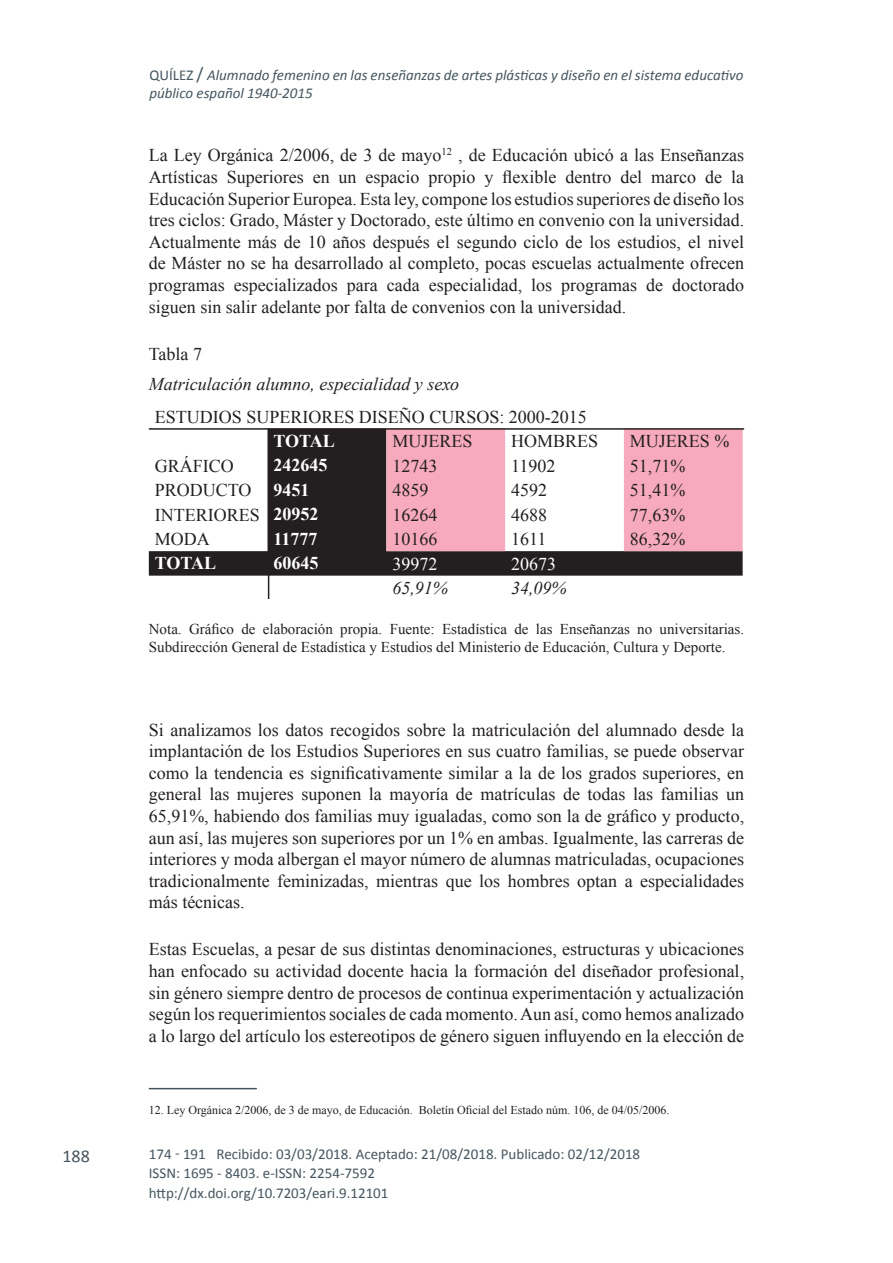
<style>
.page{position:relative;width:893px;height:1263px;background:#fff}
.page>*{position:absolute;margin:0;border:0;box-sizing:border-box;transform-origin:0 0}
.texto_normal{font:18px/21.6px "Times New Roman";color:#231f20;text-align:justify}
.texto_normal_sin_esp{font:italic 18px "Times New Roman";color:#231f20}
.texto_normal-2{font:700 18px "Times New Roman";color:#fff}
.texto_normal-3{font:italic 18px "Times New Roman";color:#231f20}
.texto_normal-4{font:18px "Times New Roman";color:#fff}
.texto_normal_sin_esp-2{font:18px "Times New Roman";color:#231f20}
.t1{font:18px "Calibri";color:#45555f}
.Pies_foto{font:15px/18px "Times New Roman";color:#231f20}
.Cabacera_Izquierda{font:italic 15px/18px "Calibri";color:#45555f}
.Publicacion{font:15px "Calibri";color:#45555f}
.DOI_izquierda{font:15px "Calibri";color:#45555f}
.Notas_pie{font:12px "Times New Roman";color:#231f20}
.s1{font-style:normal}
.s2{font-style:normal;font-size:18px}
</style>
<div class="page">
<svg style="left:149px;top:430px;width:594px;height:146px;fill:#231f20"></svg>
<svg style="left:386px;top:430px;width:357px;height:121px"></svg>
<hr style="left:149px;top:1088px;width:108px;height:1px;background:#45555f">
<hr style="left:149px;top:428px;width:595px;height:2px;background:#231f20">
<hr style="left:268px;top:428px;width:1px;height:171px;background:#231f20">
<p class="t1" style="left:62px;top:1144px;width:29px">188</p>
<p class="Cabacera_Izquierda" style="left:149px;top:65px;width:596px"><span class="s1">QUÍLEZ</span> <span class="s2">/</span> Alumnado femenino en las enseñanzas de artes plásticas y diseño en el sistema educativo público español 1940-2015</p>
<p class="texto_normal" style="left:149px;top:144px;width:597px">La Ley Orgánica 2/2006, de 3 de mayo<sup>12</sup> , de Educación ubicó a las Enseñanzas Artísticas Superiores en un espacio propio y flexible dentro del marco de la Educación Superior Europea. Esta ley, compone los estudios superiores de diseño los tres ciclos: Grado, Máster y Doctorado, este último en convenio con la universidad.<br>Actualmente más de 10 años después el segundo ciclo de los estudios, el nivel de Máster no se ha desarrollado al completo, pocas escuelas actualmente ofrecen programas especializados para cada especialidad, los programas de doctorado siguen sin salir adelante por falta de convenios con la universidad.</p>
<p class="texto_normal_sin_esp-2" style="left:149px;top:341px;width:55px">Tabla 7</p>
<p class="texto_normal_sin_esp" style="left:149px;top:371px;width:312px">Matriculación alumno, especialidad y sexo</p>
<p class="texto_normal" style="left:155px;top:406px;width:434px">ESTUDIOS SUPERIORES DISEÑO CURSOS: 2000-2015</p>
<p class="texto_normal-2" style="left:274px;top:428px;width:63px">TOTAL</p>
<p class="texto_normal" style="left:392px;top:430px;width:82px">MUJERES</p>
<p class="texto_normal" style="left:511px;top:430px;width:89px">HOMBRES</p>
<p class="texto_normal" style="left:630px;top:430px;width:101px">MUJERES %</p>
<p class="texto_normal" style="left:155px;top:455px;width:81px">GRÁFICO</p>
<p class="texto_normal-2" style="left:274px;top:453px;width:55px">242645</p>
<p class="texto_normal" style="left:392px;top:455px;width:46px">12743</p>
<p class="texto_normal" style="left:511px;top:455px;width:46px">11902</p>
<p class="texto_normal" style="left:630px;top:455px;width:57px">51,71%</p>
<p class="texto_normal" style="left:155px;top:479px;width:98px">PRODUCTO</p>
<p class="texto_normal-2" style="left:274px;top:477px;width:37px">9451</p>
<p class="texto_normal" style="left:392px;top:479px;width:37px">4859</p>
<p class="texto_normal" style="left:511px;top:479px;width:37px">4592</p>
<p class="texto_normal" style="left:630px;top:479px;width:57px">51,41%</p>
<p class="texto_normal" style="left:155px;top:504px;width:106px">INTERIORES</p>
<p class="texto_normal-2" style="left:274px;top:502px;width:46px">20952</p>
<p class="texto_normal" style="left:392px;top:504px;width:46px">16264</p>
<p class="texto_normal" style="left:511px;top:504px;width:37px">4688</p>
<p class="texto_normal" style="left:630px;top:504px;width:57px">77,63%</p>
<p class="texto_normal" style="left:155px;top:528px;width:56px">MODA</p>
<p class="texto_normal-2" style="left:274px;top:526px;width:46px">11777</p>
<p class="texto_normal" style="left:392px;top:528px;width:46px">10166</p>
<p class="texto_normal" style="left:511px;top:528px;width:37px">1611</p>
<p class="texto_normal" style="left:630px;top:528px;width:57px">86,32%</p>
<p class="texto_normal-2" style="left:155px;top:551px;width:63px">TOTAL</p>
<p class="texto_normal-2" style="left:274px;top:551px;width:46px">60645</p>
<p class="texto_normal-4" style="left:392px;top:551px;width:46px">39972</p>
<p class="texto_normal-4" style="left:511px;top:551px;width:46px">20673</p>
<p class="texto_normal-3" style="left:392px;top:576px;width:57px">65,91%</p>
<p class="texto_normal-3" style="left:511px;top:576px;width:57px">34,09%</p>
<p class="Pies_foto" style="left:149px;top:620px;width:597px">Nota. Gráfico de elaboración propia. Fuente: Estadística de las Enseñanzas no universitarias.<br>Subdirección General de Estadística y Estudios del Ministerio de Educación, Cultura y Deporte.</p>
<p class="texto_normal" style="left:149px;top:718px;width:597px">Si analizamos los datos recogidos sobre la matriculación del alumnado desde la implantación de los Estudios Superiores en sus cuatro familias, se puede observar como la tendencia es significativamente similar a la de los grados superiores, en general las mujeres suponen la mayoría de matrículas de todas las familias un 65,91%, habiendo dos familias muy igualadas, como son la de gráfico y producto, aun así, las mujeres son superiores por un 1% en ambas. Igualmente, las carreras de interiores y moda albergan el mayor número de alumnas matriculadas, ocupaciones tradicionalmente feminizadas, mientras que los hombres optan a especialidades más técnicas.</p>
<p class="texto_normal" style="left:149px;top:938px;width:597px">Estas Escuelas, a pesar de sus distintas denominaciones, estructuras y ubicaciones han enfocado su actividad docente hacia la formación del diseñador profesional, sin género siempre dentro de procesos de continua experimentación y actualización según los requerimientos sociales de cada momento. Aun así, como hemos analizado a lo largo del artículo los estereotipos de género siguen influyendo en la elección de</p>
<p class="Notas_pie" style="left:149px;top:1102px;width:522px">12. Ley Orgánica 2/2006, de 3 de mayo, de Educación. Boletín Oficial del Estado núm. 106, de 04/05/2006.</p>
<p class="Publicacion" style="left:216px;top:1145px;width:425px">Recibido: 03/03/2018. Aceptado: 21/08/2018. Publicado: 02/12/2018</p>
<p class="Publicacion" style="left:149px;top:1145px;width:59px">174 - 191</p>
<p class="DOI_izquierda" style="left:149px;top:1183px;width:241px">http://dx.doi.org/10.7203/eari.9.12101</p>
<p class="Publicacion" style="left:149px;top:1163px;width:228px">ISSN: 1695 - 8403. e-ISSN: 2254-7592</p>
</div>
